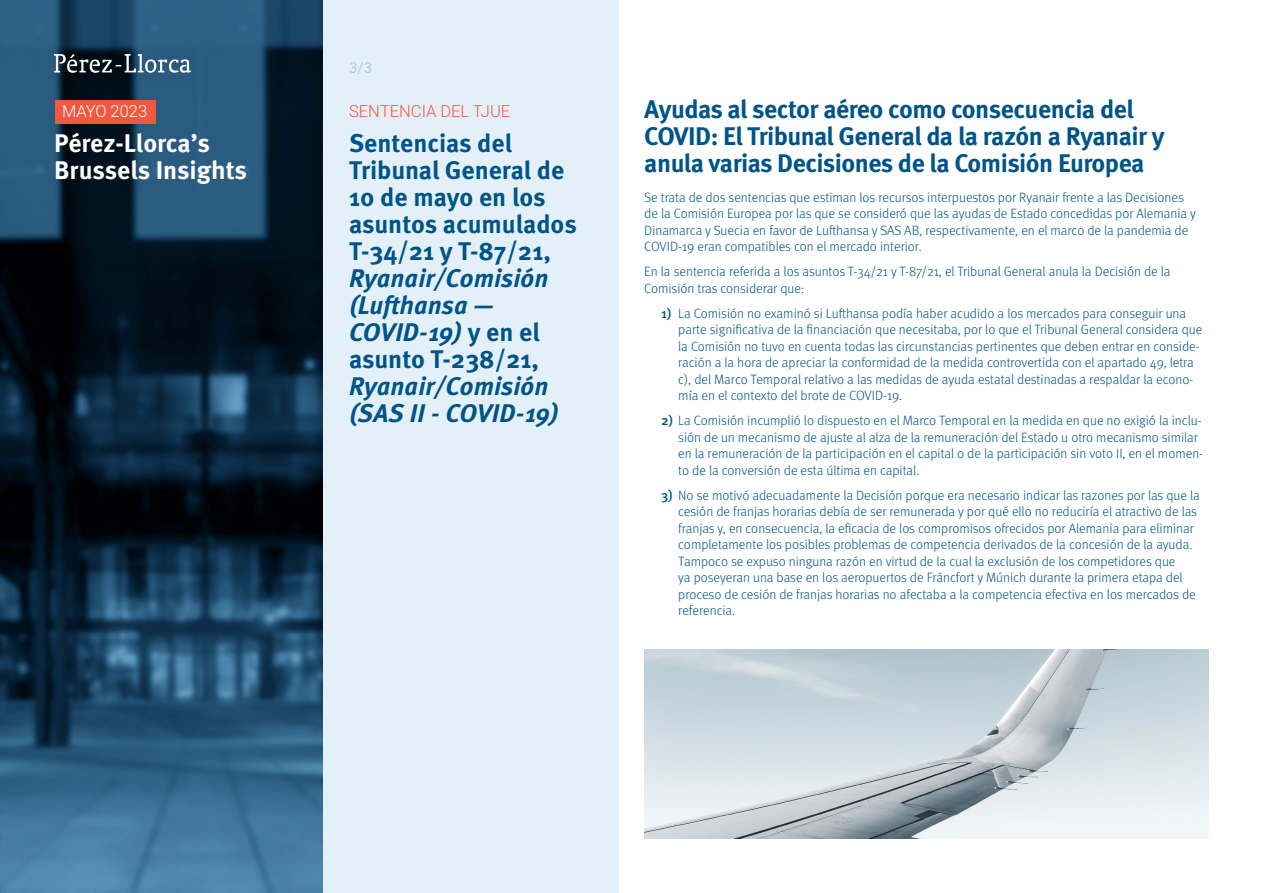
<style>
.page{position:relative;width:1263px;height:893px;background:#fff}
.page>*{position:absolute;margin:0;border:0;box-sizing:border-box;transform-origin:0 0}
.t1{font:700 25.5px/27px "Meta Pro";letter-spacing:-.02em;color:#005487}
.t2{font:italic 700 25.5px/27px "Meta Pro";color:#005487}
.t3{font:700 25.5px/27px "Meta Pro";color:#fff}
.t4{font:300 16.5px "Heebo";color:#f15840}
.t5{font:300 16.5px "Heebo";color:#fff}
.t6{font:15px "Heebo";color:#b3ccdb}
.t7{font:300 13.5px/16.5px "Meta Pro";color:#005487}
.s1{font-style:normal}
.s2{font-weight:500}
</style>
<div class="page">
<img style="left:0;top:0;width:324px;height:893px">
<div style="left:324px;top:0;width:295px;height:892px;background:#e4f0f8"></div>
<svg style="left:54px;top:54px;width:137px;height:19px"></svg>
<div style="left:55px;top:100px;width:101px;height:23px;background:#f15840"></div>
<img style="left:644px;top:649px;width:565px;height:190px">
<p class="t5" style="left:62px;top:99px;width:87px">MAYO 2023</p>
<h1 class="t3" style="left:54px;top:128px;width:194px">Pérez-Llorca’s<br>Brussels Insights</h1>
<p class="t6" style="left:349px;top:57px;width:25px">3/3</p>
<p class="t4" style="left:349px;top:99px;width:163px">SENTENCIA DEL TJUE</p>
<h1 class="t1" style="left:349px;top:128px;width:229px">Sentencias del<br>Tribunal General de<br>10 de mayo en los asuntos acumulados<br>T-34/21 y T-87/21,</h1>
<h1 class="t2" style="left:349px;top:263px;width:201px">Ryanair/Comisión (Lufthansa —<br>COVID-19) <span class="s1">y en el asunto T-238/21,</span></h1>
<h1 class="t2" style="left:349px;top:371px;width:211px">Ryanair/Comisión (SAS II - COVID-19)</h1>
<h1 class="t1" style="left:644px;top:94px;width:522px">Ayudas al sector aéreo como consecuencia del<br>COVID: El Tribunal General da la razón a Ryanair y anula varias Decisiones de la Comisión Europea</h1>
<p class="t7" style="left:644px;top:188px;width:553px">Se trata de dos sentencias que estiman los recursos interpuestos por Ryanair frente a las Decisiones de la Comisión Europea por las que se consideró que las ayudas de Estado concedidas por Alemania y Dinamarca y Suecia en favor de Lufthansa y SAS AB, respectivamente, en el marco de la pandemia de COVID-19 eran compatibles con el mercado interior.</p>
<p class="t7" style="left:644px;top:263px;width:528px">En la sentencia referida a los asuntos T-34/21 y T-87/21, el Tribunal General anula la Decisión de la<br>Comisión tras considerar que:</p>
<p class="t7" style="left:678px;top:304px;width:526px;text-indent:-17px"><span class="s2">1)</span> La Comisión no examinó si Lufthansa podía haber acudido a los mercados para conseguir una parte significativa de la financiación que necesitaba, por lo que el Tribunal General considera que la Comisión no tuvo en cuenta todas las circunstancias pertinentes que deben entrar en conside&shy;ración a la hora de apreciar la conformidad de la medida controvertida con el apartado 49, letra c), del Marco Temporal relativo a las medidas de ayuda estatal destinadas a respaldar la econo&shy;mía en el contexto del brote de COVID-19.</p>
<p class="t7" style="left:678px;top:412px;width:526px;text-indent:-17px"><span class="s2">2)</span> La Comisión incumplió lo dispuesto en el Marco Temporal en la medida en que no exigió la inclu&shy;sión de un mecanismo de ajuste al alza de la remuneración del Estado u otro mecanismo similar en la remuneración de la participación en el capital o de la participación sin voto II, en el momen&shy;to de la conversión de esta última en capital.</p>
<p class="t7" style="left:678px;top:486px;width:523px;text-indent:-17px"><span class="s2">3)</span> No se motivó adecuadamente la Decisión porque era necesario indicar las razones por las que la cesión de franjas horarias debía de ser remunerada y por qué ello no reduciría el atractivo de las franjas y, en consecuencia, la eficacia de los compromisos ofrecidos por Alemania para eliminar completamente los posibles problemas de competencia derivados de la concesión de la ayuda.<br>Tampoco se expuso ninguna razón en virtud de la cual la exclusión de los competidores que<br>ya poseyeran una base en los aeropuertos de Fráncfort y Múnich durante la primera etapa del proceso de cesión de franjas horarias no afectaba a la competencia efectiva en los mercados de referencia.</p>
</div>
